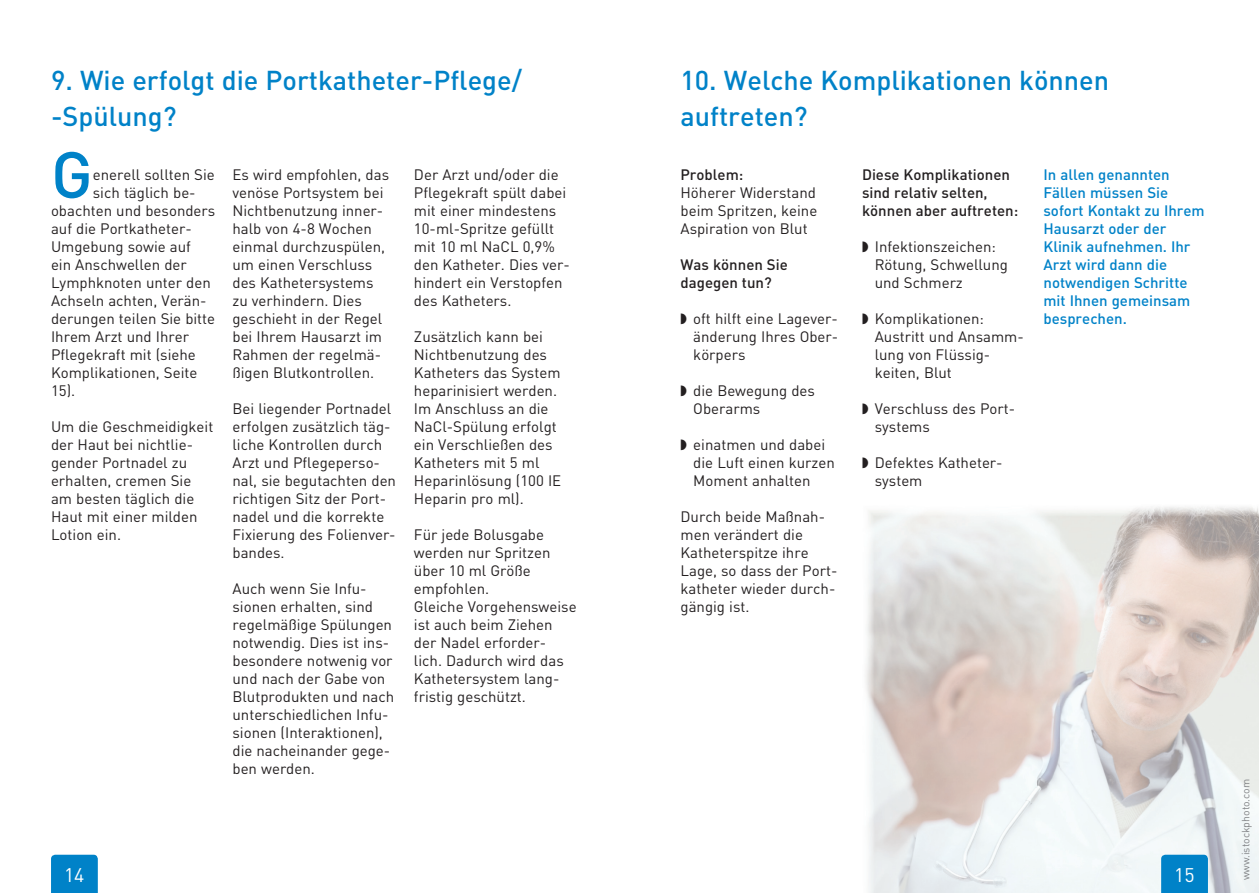
<style>
.page{position:relative;width:1259px;height:893px;background:#fff}
.page>*{position:absolute;margin:0;border:0;box-sizing:border-box;transform-origin:0 0}
.t1{font:500 64.5px "DIN";color:#0082c8}
.t2{font:500 27px/36px "DIN";color:#0082c8}
.t3{font:19.5px "DIN";color:#fff}
.t4{font:15px/18px "DIN";color:#231f20}
.t5{font:500 15px/18px "DIN";color:#0082c8}
.t6{font:500 15px/18px "DIN";color:#231f20}
.t7{font:10.5px "DIN";color:#808285}
</style>
<div class="page">
<div style="left:51px;top:855px;width:47px;height:38px;background:#0082c8"></div>
<img style="left:865px;top:507px;width:394px;height:386px">
<div style="left:1161px;top:855px;width:47px;height:38px;background:#0082c8"></div>
<h2 class="t2" style="left:51px;top:65px;width:472px">9. Wie erfolgt die Portkatheter-Pflege/ -Spülung?</h2>
<h2 class="t2" style="left:680px;top:65px;width:430px">10. Welche Komplikationen können auftreten?</h2>
<p class="t6" style="left:680px;top:167px;width:64px">Problem:</p>
<p class="t4" style="left:680px;top:185px;width:138px;text-align:justify">Höherer Widerstand beim Spritzen, keine Aspiration von Blut</p>
<p class="t6" style="left:680px;top:257px;width:109px">Was können Sie dagegen tun?</p>
<p class="t4" style="left:693px;top:311px;width:146px;text-align:justify;text-indent:-13px">◗ oft hilft eine Lagever&shy;änderung Ihres Ober&shy;körpers</p>
<p class="t4" style="left:693px;top:383px;width:123px;text-indent:-13px">◗ die Bewegung des<br>Oberarms</p>
<p class="t4" style="left:693px;top:437px;width:143px;text-indent:-13px">◗ einatmen und dabei die Luft einen kurzen<br>Moment anhalten</p>
<p class="t4" style="left:680px;top:509px;width:158px">Durch beide Maßnah&shy;men verändert die<br>Katheterspitze ihre<br>Lage, so dass der Port&shy;katheter wieder durch&shy;gängig ist.</p>
<h1 class="t1" style="left:51px;top:152px;width:43px">G</h1>
<p class="t4" style="left:414px;top:167px;width:157px">Der Arzt und/oder die<br>Pflegekraft spült dabei mit einer mindestens<br>10-ml-Spritze gefüllt mit 10 ml NaCL 0,9% den Katheter. Dies ver&shy;hindert ein Verstopfen des Katheters.</p>
<p class="t4" style="left:414px;top:329px;width:149px">Zusätzlich kann bei<br>Nicht benutzung des<br>Katheters das System heparinisiert werden.<br>Im Anschluss an die<br>NaCl-Spülung erfolgt ein Verschließen des<br>Katheters mit 5 ml<br>Heparinlösung (100 IE<br>Heparin pro ml).</p>
<p class="t4" style="left:414px;top:527px;width:164px">Für jede Bolusgabe werden nur Spritzen über 10 ml Größe empfohlen.<br>Gleiche Vorgehensweise ist auch beim Ziehen der Nadel erforder&shy;lich. Dadurch wird das<br>Kathetersystem lang&shy;fristig geschützt.</p>
<p class="t4" style="left:93px;top:167px;width:123px">enerell sollten Sie</p>
<p class="t4" style="left:93px;top:185px;width:104px">sich täglich be-</p>
<p class="t4" style="left:51px;top:203px;width:166px">obachten und besonders</p>
<p class="t4" style="left:51px;top:221px;width:142px">auf die Portkatheter-</p>
<p class="t4" style="left:51px;top:239px;width:141px">Umgebung sowie auf</p>
<p class="t4" style="left:51px;top:257px;width:137px">ein Anschwellen der</p>
<p class="t4" style="left:51px;top:275px;width:161px">Lymphknoten unter den</p>
<p class="t4" style="left:51px;top:293px;width:157px">Achseln achten, Verän-</p>
<p class="t4" style="left:51px;top:311px;width:166px">derungen teilen Sie bitte</p>
<p class="t4" style="left:51px;top:329px;width:140px">Ihrem Arzt und Ihrer</p>
<p class="t4" style="left:51px;top:347px;width:146px">Pflegekraft mit (siehe</p>
<p class="t4" style="left:51px;top:365px;width:148px">Komplikationen, Seite</p>
<p class="t4" style="left:51px;top:383px;width:26px">15).</p>
<p class="t4" style="left:51px;top:419px;width:164px">Um die Geschmeidigkeit der Haut bei nichtlie&shy;gender Portnadel zu erhalten, cremen Sie am besten täglich die<br>Haut mit einer milden<br>Lotion ein.</p>
<p class="t6" style="left:862px;top:167px;width:158px">Diese Komplikationen sind relativ selten, können aber auftreten:</p>
<p class="t4" style="left:874px;top:239px;width:135px;text-indent:-13px">◗ Infektionszeichen:<br>Rötung, Schwellung und Schmerz</p>
<p class="t4" style="left:874px;top:311px;width:151px;text-indent:-13px">◗ Komplikationen:<br>Austritt und Ansamm&shy;lung von Flüssig&shy;keiten, Blut</p>
<p class="t4" style="left:874px;top:401px;width:142px;text-indent:-13px">◗ Verschluss des Port&shy;systems</p>
<p class="t4" style="left:874px;top:455px;width:129px;text-indent:-13px">◗ Defektes Katheter&shy;system</p>
<p class="t4" style="left:232px;top:167px;width:158px">Es wird empfohlen, das venöse Portsystem bei<br>Nichtbenutzung inner&shy;halb von 4-8 Wochen einmal durchzuspülen, um einen Verschluss des Kathetersystems zu verhindern. Dies geschieht in der Regel bei Ihrem Hausarzt im<br>Rahmen der regelmä&shy;ßigen Blutkontrollen.</p>
<p class="t4" style="left:232px;top:401px;width:165px">Bei liegender Portnadel erfolgen zusätzlich täg&shy;liche Kontrollen durch<br>Arzt und Pflegeperso&shy;nal, sie begutachten den richtigen Sitz der Port&shy;nadel und die korrekte<br>Fixierung des Folienver&shy;bandes.</p>
<p class="t4" style="left:232px;top:581px;width:163px">Auch wenn Sie Infu&shy;sionen erhalten, sind regelmäßige Spülungen notwendig. Dies ist ins&shy;besondere notwenig vor und nach der Gabe von<br>Blutprodukten und nach unterschiedlichen Infu&shy;sionen (Interaktionen), die nacheinander gege&shy;ben werden.</p>
<p class="t5" style="left:1043px;top:167px;width:163px">In allen genannten<br>Fällen müssen Sie sofort Kontakt zu Ihrem<br>Hausarzt oder der<br>Klinik aufnehmen. Ihr<br>Arzt wird dann die notwendigen Schritte mit Ihnen gemeinsam besprechen.</p>
<h3 class="t3" style="left:64px;top:868px;width:22px">14</h3>
<h3 class="t3" style="left:1174px;top:868px;width:22px">15</h3>
<p class="t7" style="left:1242px;top:880px;width:103px;rotate:-90deg">www.istockphoto.com</p>
</div>
